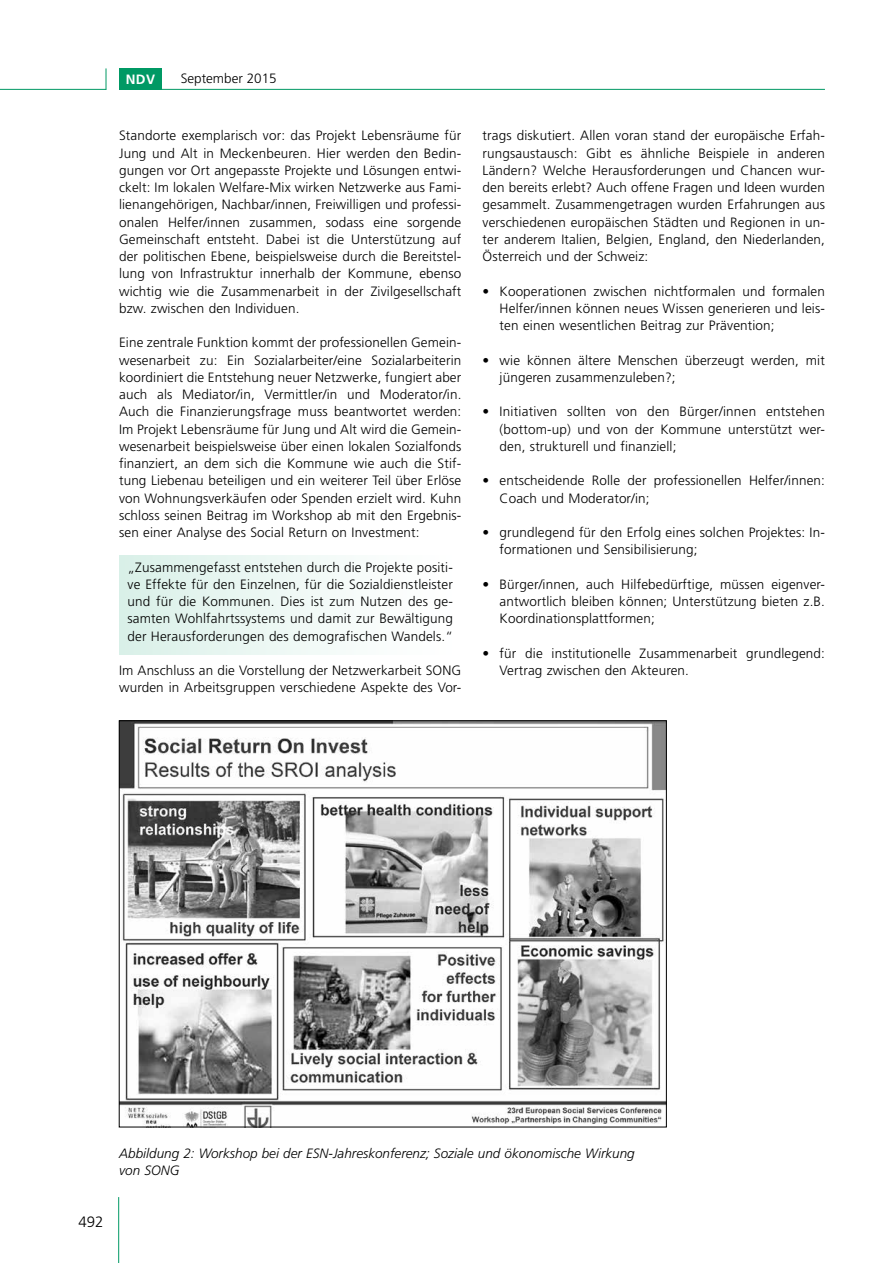
<style>
.page{position:relative;width:893px;height:1263px;background:#fff}
.page>*{position:absolute;margin:0;border:0;box-sizing:border-box;transform-origin:0 0}
.t1{font:300 15px "Frutiger LT";color:#000}
.t2{font:300 13.5px/17.2px "Frutiger LT";letter-spacing:.01em;color:#000;text-align:justify}
.t3{font:italic 300 13.5px/16.2px "Frutiger LT";color:#000}
.t4{font:700 13.5px "Frutiger LT";color:#fff}
</style>
<div class="page">
<hr style="left:0;top:89px;width:106px;height:1px;background:#009964">
<hr style="left:119px;top:89px;width:706px;height:1px;background:#009964">
<svg style="left:106px;top:68px;width:1px;height:22px"></svg>
<hr style="left:118px;top:1197px;width:1px;height:66px;background:#009964">
<div style="left:119px;top:68px;width:43px;height:21px;background:#009964"></div>
<div style="left:119px;top:556px;width:342px;height:98px;background:linear-gradient(to right,#dbf0e9,#fff)"></div>
<img style="left:121px;top:723px;width:543px;height:402px">
<p class="t4" style="left:126px;top:71px;width:31px">NDV</p>
<p class="t2" style="left:181px;top:70px;width:98px">September 2015</p>
<p class="t2" style="left:119px;top:127px;width:344px">Standorte exemplarisch vor: das Projekt Lebensräume für Jung und Alt in Meckenbeuren. Hier werden den Bedin&shy;gungen vor Ort angepasste Projekte und Lösungen entwi&shy;ckelt: Im lokalen Welfare-Mix wirken Netzwerke aus Fami&shy;lienangehörigen, Nachbar/innen, Freiwilligen und professi&shy;onalen Helfer/innen zusammen, sodass eine sorgende Gemeinschaft entsteht. Dabei ist die Unterstützung auf der politischen Ebene, beispielsweise durch die Bereitstel&shy;lung von Infrastruktur innerhalb der Kommune, ebenso wichtig wie die Zusammenarbeit in der Zivilgesellschaft bzw. zwischen den Individuen.</p>
<p class="t2" style="left:119px;top:334px;width:344px">Eine zentrale Funktion kommt der professionellen Gemein&shy;wesenarbeit zu: Ein Sozialarbeiter/eine Sozialarbeiterin koordiniert die Entstehung neuer Netzwerke, fungiert aber auch als Mediator/in, Vermittler/in und Moderator/in.<br>Auch die Finanzierungsfrage muss beantwortet werden:<br>Im Projekt Lebensräume für Jung und Alt wird die Gemein&shy;wesenarbeit beispielsweise über einen lokalen Sozialfonds finanziert, an dem sich die Kommune wie auch die Stif&shy;tung Liebenau beteiligen und ein weiterer Teil über Erlöse von Wohnungsverkäufen oder Spenden erzielt wird. Kuhn schloss seinen Beitrag im Workshop ab mit den Ergebnis&shy;sen einer Analyse des Social Return on Investment:</p>
<p class="t2" style="left:128px;top:558px;width:327px">„Zusammengefasst entstehen durch die Projekte positi&shy;ve Effekte für den Einzelnen, für die Sozialdienstleister und für die Kommunen. Dies ist zum Nutzen des ge&shy;samten Wohlfahrtssystems und damit zur Bewältigung der Herausforderungen des demografischen Wandels.“</p>
<p class="t2" style="left:119px;top:662px;width:344px">Im Anschluss an die Vorstellung der Netzwerkarbeit SONG wurden in Arbeitsgruppen verschiedene Aspekte des Vor-</p>
<p class="t2" style="left:483px;top:127px;width:344px">trags diskutiert. Allen voran stand der europäische Erfah&shy;rungsaustausch: Gibt es ähnliche Beispiele in anderen Ländern? Welche Herausforderungen und Chancen wur&shy;den bereits erlebt? Auch offene Fragen und Ideen wurden gesammelt. Zusammengetragen wurden Erfahrungen aus verschiedenen europäischen Städten und Regionen in un&shy;ter anderem Italien, Belgien, England, den Niederlanden, Österreich und der Schweiz:</p>
<p class="t2" style="left:500px;top:282px;width:327px;text-indent:-17px">• Kooperationen zwischen nichtformalen und formalen Helfer/innen können neues Wissen generieren und leis&shy;ten einen wesentlichen Beitrag zur Prävention;</p>
<p class="t2" style="left:500px;top:351px;width:327px;text-indent:-17px">• wie können ältere Menschen überzeugt werden, mit jüngeren zusammenzuleben?;</p>
<p class="t2" style="left:500px;top:403px;width:327px;text-indent:-17px">• Initiativen sollten von den Bürger/innen entstehen (bottom-up) und von der Kommune unterstützt wer&shy;den, strukturell und finanziell;</p>
<p class="t2" style="left:500px;top:472px;width:327px;text-indent:-17px">• entscheidende Rolle der professionellen Helfer/innen:<br>Coach und Moderator/in;</p>
<p class="t2" style="left:500px;top:524px;width:327px;text-indent:-17px">• grundlegend für den Erfolg eines solchen Projektes: In&shy;formationen und Sensibilisierung;</p>
<p class="t2" style="left:500px;top:576px;width:327px;text-indent:-17px">• Bürger/innen, auch Hilfebedürftige, müssen eigenver&shy;antwortlich bleiben können; Unterstützung bieten z.B.<br>Koordinationsplattformen;</p>
<p class="t2" style="left:500px;top:645px;width:327px;text-indent:-17px">• für die institutionelle Zusammenarbeit grundlegend:<br>Vertrag zwischen den Akteuren.</p>
<p class="t1" style="left:78px;top:1213px;width:27px">492</p>
<p class="t3" style="left:119px;top:1146px;width:517px">Abbildung 2: Workshop bei der ESN-Jahreskonferenz; Soziale und ökonomische Wirkung von SONG</p>
</div>
